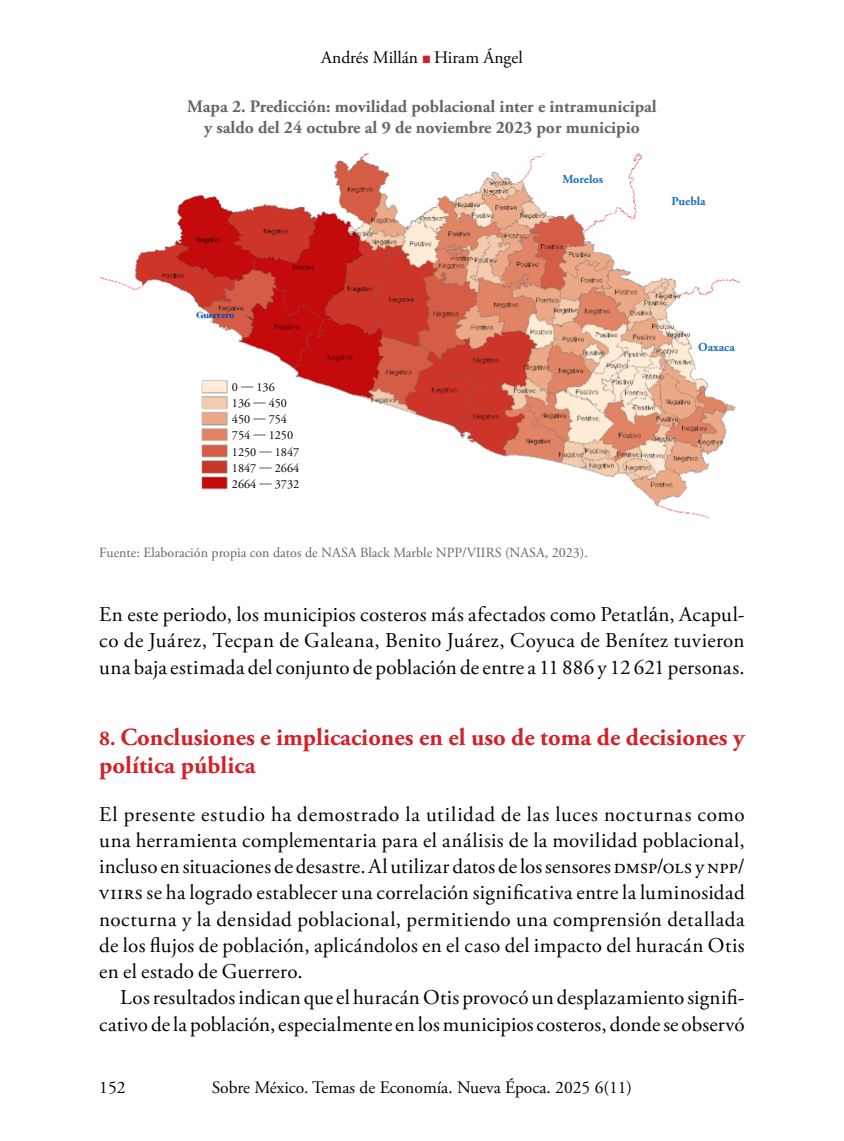
<style>
.page{position:relative;width:844px;height:1141px;background:#fff}
.page>*{position:absolute;margin:0;border:0;box-sizing:border-box;transform-origin:0 0}
.t1{font:700 24.5px/28px "Adobe Garamond Pro";color:#d22229}
.t2{font:21px/26.2px "Adobe Garamond Pro";letter-spacing:.02em;color:#000;text-align:justify}
.t3{font:700 17.5px/21px "Adobe Garamond Pro";color:#656669;text-align:center}
.t4{font:17.5px "Adobe Garamond Pro";color:#000}
.t5{font:14px "Adobe Garamond Pro";color:#656669}
.t6{font:12.25px/16.3px "Adobe Garamond Pro";color:#000}
.t7{font:700 12.25px "Adobe Garamond Pro";color:#1d71b8}
.s1{font-family:"Times New Roman"}
.s2{font-size:21px}
</style>
<div class="page">
<img style="left:101px;top:153px;width:640px;height:366px">
<div style="left:228px;top:375px;width:60px;height:113px;background:#fff"></div>
<div style="left:557px;top:171px;width:46px;height:20px;background:#fff"></div>
<div style="left:671px;top:191px;width:45px;height:19px;background:#fff"></div>
<div style="left:693px;top:337px;width:46px;height:20px;background:#fff"></div>
<p class="t4" style="left:321px;top:47px;width:203px">Andrés Millán Hiram Ángel</p>
<p class="t3" style="left:187px;top:96px;width:471px">Mapa 2. Predicción: movilidad poblacional inter e intramunicipal y saldo del 24 octubre al 9 de noviembre 2023 por municipio</p>
<p class="t6" style="left:232px;top:379px;width:44px">0 — 136</p>
<p class="t6" style="left:232px;top:395px;width:63px">136 — 450<br>450 — 754<br>754 — 1250</p>
<p class="t6" style="left:232px;top:444px;width:69px;text-align:justify">1250 — 1847<br>1847 — 2664<br>2664 — 3732</p>
<p class="t7" style="left:562px;top:172px;width:42px">Morelos</p>
<p class="t5" style="left:99px;top:544px;width:490px">Fuente: Elaboración propia con datos de NASA Black Marble NPP/VIIRS (NASA, 2023).</p>
<p class="t7" style="left:671px;top:194px;width:36px">Puebla</p>
<p class="t7" style="left:698px;top:340px;width:38px">Oaxaca</p>
<p class="t2" style="left:99px;top:602px;width:646px">En este periodo, los municipios costeros más afectados como Petatl<span class="s1">á</span>n, Acapul&shy;co de Juárez, Tecpan de Galeana, Benito Juárez, Coyuca de Benítez tuvieron una baja estimada del conjunto de población de entre a 11 886 y 12 621 personas.</p>
<p class="t1" style="left:99px;top:724px;width:646px"><span class="s2">8.</span> Conclusiones e implicaciones en el uso de toma de decisiones y política pública</p>
<p class="t2" style="left:99px;top:802px;width:647px">El presente estudio ha demostrado la utilidad de las luces nocturnas como una herramienta complementaria para el análisis de la movilidad poblacional, incluso en situaciones de desastre. Al utilizar datos de los sensores dmsp/ols y npp/ viirs se ha logrado establecer una correlación significativa entre la luminosidad nocturna y la densidad poblacional, permitiendo una comprensión detallada de los flujos de población, aplicándolos en el caso del impacto del huracán Otis en el estado de Guerrero.</p>
<p class="t2" style="left:99px;top:985px;width:646px;text-align:right">Los resultados indican que el huracán Otis provocó un desplazamiento signifi&shy;cativo de la población, especialmente en los municipios costeros, donde se observó</p>
<p class="t4" style="left:99px;top:1077px;width:28px">152</p>
<p class="t4" style="left:212px;top:1077px;width:422px">Sobre México. Temas de Economía. Nueva Época. 2025 6(11)</p>
</div>
